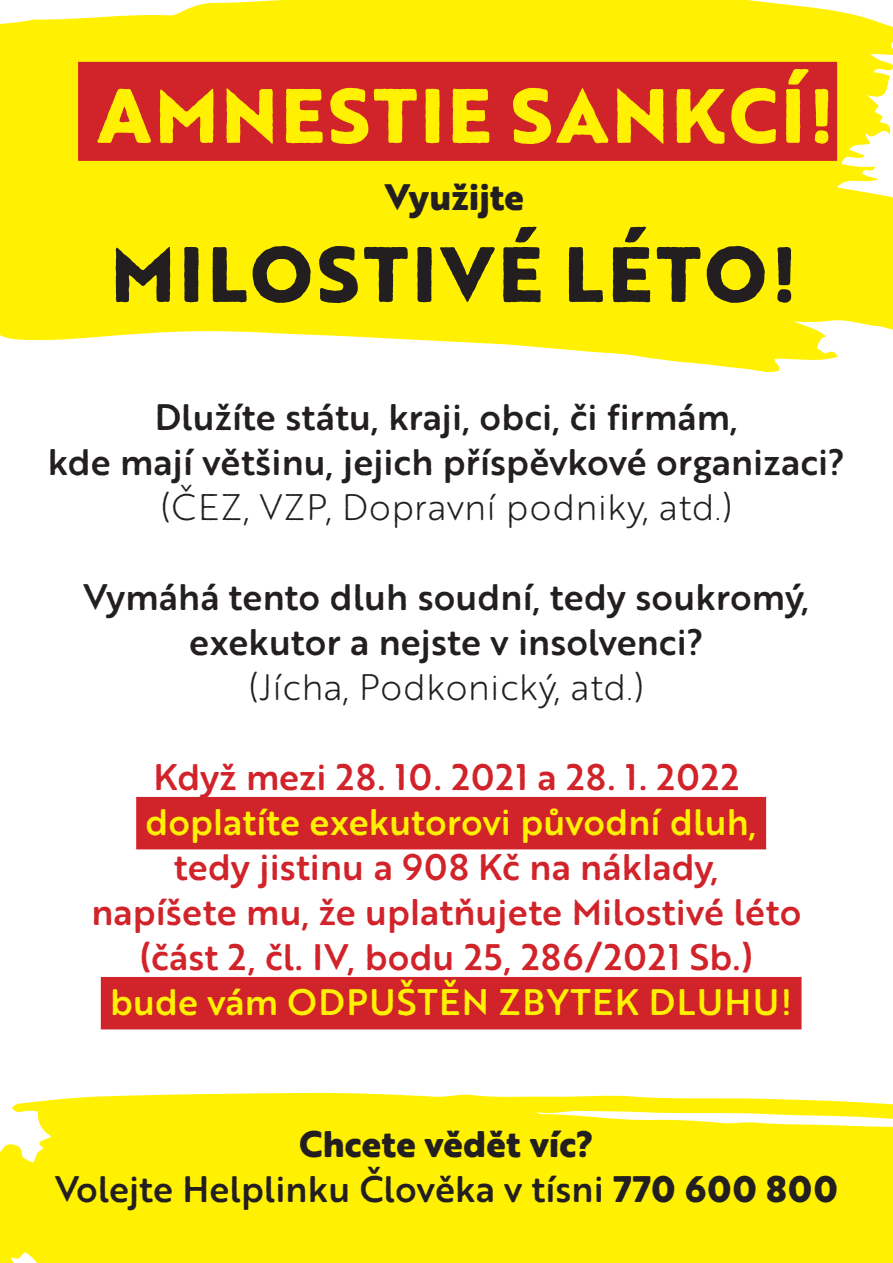
<style>
.page{position:relative;width:893px;height:1263px;background:#fff}
.page>*{position:absolute;margin:0;border:0;box-sizing:border-box;transform-origin:0 0}
.t1{font:800 76.2px "Brother 1816 Printed";letter-spacing:.05em;color:#231f20}
.t2{font:800 75px "Brother 1816 Printed";letter-spacing:.04em;color:#fff101}
.t3{font:500 36px/45px "Brother 1816 Printed";color:#231f20;text-align:center}
.t4{font:500 36px/45px "Brother 1816 Printed";color:#d1232a;text-align:center}
.t5{font:300 36px "Brother 1816 Printed";color:#231f20}
.t6{font:500 36px "Brother 1816 Printed";letter-spacing:.04em;color:#fff101}
.t7{font:800 36px "Brother 1816 Printed";color:#231f20}
.s1{color:#fff101}
.s2{font-weight:800}
</style>
<div class="page">
<div style="left:0;top:1092px;width:893px;height:171px;background:#fff101"></div>
<svg style="left:0;top:0;width:893px;height:372px;background:#fef222"></svg>
<div style="left:78px;top:62px;width:759px;height:99px;background:#d1232a"></div>
<div style="left:136px;top:797px;width:630px;height:52px;background:#d1232a"></div>
<div style="left:101px;top:977px;width:700px;height:52px;background:#d1232a"></div>
<p class="t2" style="left:97px;top:58px;width:740px">AMNESTIE SANKCÍ!</p>
<p class="t7" style="left:385px;top:170px;width:141px">Využijte</p>
<p class="t1" style="left:111px;top:216px;width:689px">MILOSTIVÉ LÉTO!</p>
<p class="t3" style="left:48px;top:393px;width:799px">Dlužíte státu, kraji, obci, či firmám,<br>kde mají většinu, jejich příspěvkové organizaci?</p>
<p class="t5" style="left:160px;top:481px;width:574px">(ČEZ, VZP, Dopravní podniky, atd.)</p>
<p class="t3" style="left:83px;top:573px;width:727px">Vymáhá tento dluh soudní, tedy soukromý, exekutor a nejste v insolvenci?</p>
<p class="t5" style="left:249px;top:661px;width:397px">(Jícha, Podkonický, atd.)</p>
<p class="t4" style="left:91px;top:753px;width:712px">Když mezi 28. 10. 2021 a 28. 1. 2022 <span class="s1">doplatíte exekutorovi původní dluh,<br></span>tedy jistinu a 908 Kč na náklady,<br>napíšete mu, že uplatňujete Milostivé léto (část 2, čl. IV, bodu 25, 286/2021 Sb.)</p>
<p class="t6" style="left:110px;top:975px;width:683px">bude vám ODPUŠTĚN ZBYTEK DLUHU!</p>
<p class="t3" style="left:55px;top:1120px;width:784px"><span class="s2">Chcete vědět víc?<br></span>Volejte Helplinku Člověka v tísni <span class="s2">770 600 800</span></p>
</div>
